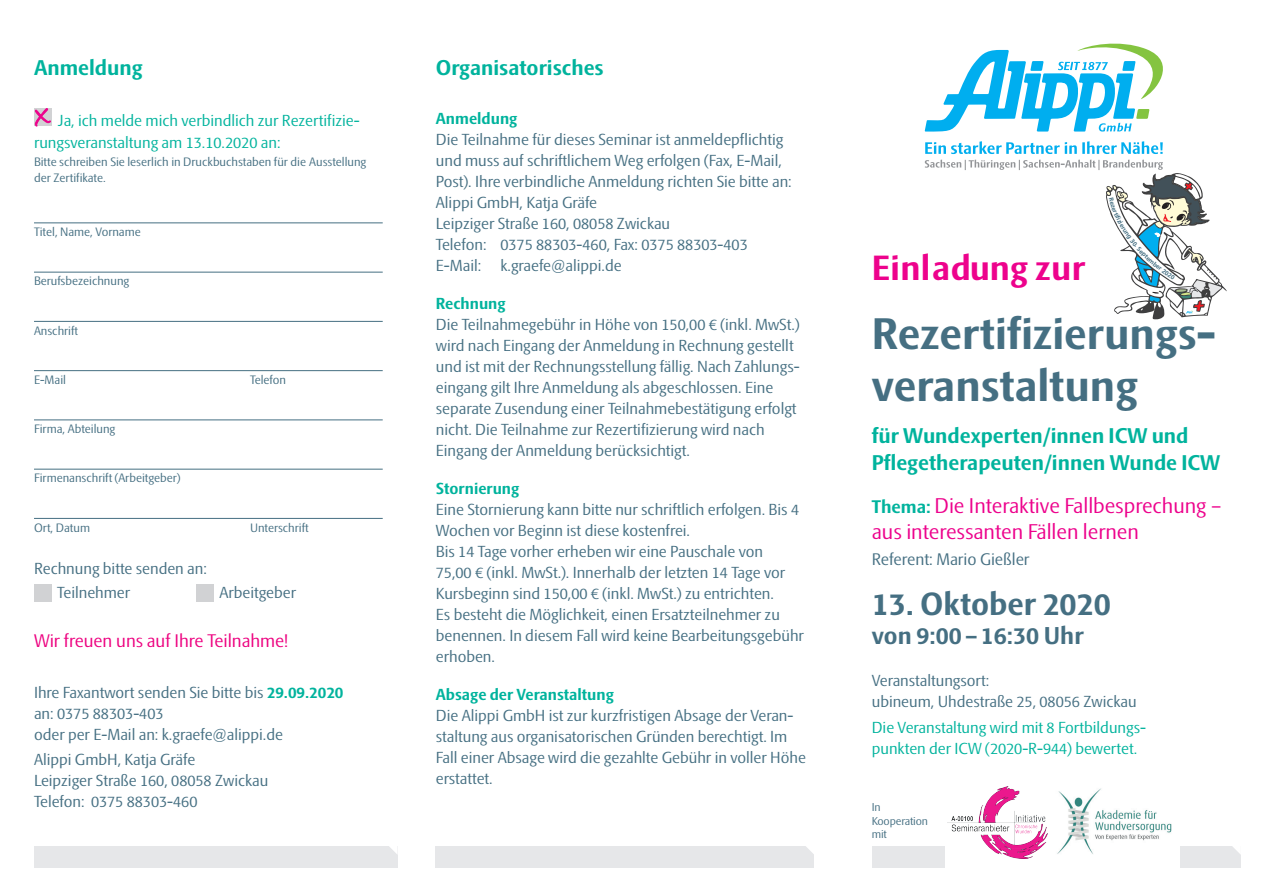
<style>
.page{position:relative;width:1263px;height:893px;background:#fff}
.page>*{position:absolute;margin:0;border:0;box-sizing:border-box;transform-origin:0 0}
.t1{font:700 43.5px/52.2px "Skoda Sans";color:#456f82}
.t2{font:700 34.5px "Skoda Sans";letter-spacing:.01em;color:#ed028c}
.t3{font:700 31.5px "Skoda Sans";color:#456f82}
.t4{font:700 24px "Skoda Sans";color:#456f82}
.t5{font:700 21px/27px "Skoda Sans";color:#00b39d}
.t6{font:21px/25.2px "Skoda Sans";color:#ed028c}
.t7{font:18px "Skoda Sans";color:#ed0280}
.t8{font:16.5px "Skoda Sans";color:#456f82}
.t9{font:15.75px/21px "Skoda Sans";color:#456f82}
.t10{font:15.75px/21px "Skoda Sans";color:#00b39d}
.t11{font:700 15.75px "Skoda Sans";color:#00b39d}
.t12{font:12px/16.5px "Skoda Sans";color:#456f82}
.t13{font:11.25px/13.5px "Skoda Sans";letter-spacing:-.01em;color:#456f82}
.s1{font-weight:700;color:#00b39d}
.s2{font-weight:700;font-size:18px;color:#00b39d}
</style>
<div class="page">
<hr style="left:34px;top:222px;width:349px;height:1px;background:#456f82">
<hr style="left:34px;top:272px;width:349px;height:1px;background:#456f82">
<hr style="left:34px;top:321px;width:349px;height:1px;background:#456f82">
<hr style="left:34px;top:370px;width:349px;height:1px;background:#456f82">
<hr style="left:34px;top:419px;width:349px;height:1px;background:#456f82">
<hr style="left:34px;top:469px;width:349px;height:1px;background:#456f82">
<hr style="left:34px;top:518px;width:349px;height:1px;background:#456f82">
<svg style="left:34px;top:109px;width:1px;height:17px"></svg>
<svg style="left:35px;top:108px;width:16px;height:19px"></svg>
<div style="left:34px;top:584px;width:17px;height:17px;background:#d1d2d4"></div>
<div style="left:196px;top:584px;width:17px;height:17px;background:#d1d2d4"></div>
<div style="left:872px;top:846px;width:72px;height:21px;background:#e6e7e9"></div>
<img style="left:1057px;top:788px;width:115px;height:66px">
<img style="left:948px;top:787px;width:99px;height:72px">
<svg style="left:925px;top:43px;width:238px;height:89px"></svg>
<svg style="left:925px;top:141px;width:238px;height:13px"></svg>
<div style="left:1180px;top:846px;width:60px;height:21px;background:#e6e7e9"></div>
<svg style="left:1232px;top:846px;width:9px;height:9px"></svg>
<div style="left:436px;top:846px;width:378px;height:21px;background:#e6e7e9"></div>
<svg style="left:806px;top:846px;width:8px;height:8px"></svg>
<div style="left:34px;top:846px;width:363px;height:21px;background:#e6e7e9"></div>
<svg style="left:389px;top:846px;width:9px;height:9px"></svg>
<svg style="left:925px;top:160px;width:302px;height:159px"></svg>
<h3 class="t5" style="left:34px;top:55px;width:110px">Anmeldung</h3>
<p class="t10" style="left:34px;top:110px;width:327px;line-height:21.6px;text-indent:24px">Ja, ich melde mich verbindlich zur Rezertifizie&shy;rungsveranstaltung am 13.10.2020 an:</p>
<p class="t12" style="left:34px;top:154px;width:334px">Bitte schreiben Sie leserlich in Druckbuchstaben für die Ausstellung der Zertifikate.</p>
<p class="t12" style="left:34px;top:224px;width:108px">Titel, Name, Vorname</p>
<p class="t12" style="left:34px;top:273px;width:97px">Berufsbezeichnung</p>
<p class="t12" style="left:34px;top:322px;width:46px">Anschrift</p>
<p class="t12" style="left:34px;top:372px;width:33px">E-Mail</p>
<p class="t12" style="left:250px;top:372px;width:37px">Telefon</p>
<p class="t12" style="left:34px;top:421px;width:83px">Firma, Abteilung</p>
<p class="t12" style="left:34px;top:470px;width:148px">Firmenanschrift (Arbeitgeber)</p>
<p class="t12" style="left:34px;top:519px;width:57px">Ort, Datum</p>
<p class="t12" style="left:250px;top:519px;width:60px">Unterschrift</p>
<p class="t9" style="left:57px;top:557px;width:151px;line-height:24px;text-indent:-23px">Rechnung bitte senden an:<br>Teilnehmer</p>
<p class="t9" style="left:219px;top:582px;width:78px">Arbeitgeber</p>
<p class="t7" style="left:34px;top:631px;width:256px">Wir freuen uns auf Ihre Teilnahme!</p>
<p class="t9" style="left:34px;top:682px;width:311px">Ihre Faxantwort senden Sie bitte bis <span class="s1">29.09.2020 </span>an: 0375 88303-403<br>oder per E-Mail an: k.graefe@alippi.de</p>
<p class="t9" style="left:34px;top:750px;width:236px">Alippi GmbH, Katja Gräfe<br>Leipziger Straße 160, 08058 Zwickau<br>Telefon: 0375 88303-460</p>
<h3 class="t5" style="left:436px;top:55px;width:169px">Organisatorisches</h3>
<p class="t11" style="left:436px;top:110px;width:83px">Anmeldung</p>
<p class="t9" style="left:436px;top:130px;width:357px">Die Teilnahme für dieses Seminar ist anmeldepflichtig und muss auf schriftlichem Weg erfolgen (Fax, E-Mail, Post). Ihre verbindliche Anmeldung richten Sie bitte an:<br>Alippi GmbH, Katja Gräfe<br>Leipziger Straße 160, 08058 Zwickau<br>Telefon: 0375 88303-460, Fax: 0375 88303-403<br>E-Mail: k.graefe@alippi.de</p>
<p class="t11" style="left:436px;top:295px;width:71px">Rechnung</p>
<p class="t9" style="left:436px;top:315px;width:365px">Die Teilnahmegebühr in Höhe von 150,00 € (inkl. MwSt.) wird nach Eingang der Anmeldung in Rechnung gestellt und ist mit der Rechnungsstellung fällig. Nach Zahlungs&shy;eingang gilt Ihre Anmeldung als abgeschlossen. Eine separate Zusendung einer Teilnahmebestätigung erfolgt nicht. Die Teilnahme zur Rezertifizierung wird nach Eingang der Anmeldung berücksichtigt.</p>
<p class="t11" style="left:436px;top:480px;width:85px">Stornierung</p>
<p class="t9" style="left:436px;top:500px;width:370px">Eine Stornierung kann bitte nur schriftlich erfolgen. Bis 4<br>Wochen vor Beginn ist diese kostenfrei.<br>Bis 14 Tage vorher erheben wir eine Pauschale von<br>75,00 € (inkl. MwSt.). Innerhalb der letzten 14 Tage vor Kursbeginn sind 150,00 € (inkl. MwSt.) zu entrichten.<br>Es besteht die Möglichkeit, einen Ersatzteilnehmer zu benennen. In diesem Fall wird keine Bearbeitungsgebühr erhoben.</p>
<p class="t11" style="left:436px;top:686px;width:179px">Absage der Veranstaltung</p>
<p class="t9" style="left:436px;top:706px;width:371px">Die Alippi GmbH ist zur kurzfristigen Absage der Veran&shy;staltung aus organisatorischen Gründen berechtigt. Im Fall einer Absage wird die gezahlte Gebühr in voller Höhe erstattet.</p>
<h2 class="t2" style="left:872px;top:248px;width:215px">Einladung zur</h2>
<h1 class="t1" style="left:872px;top:308px;width:345px">Rezertifizierungs&shy;veranstaltung</h1>
<h3 class="t5" style="left:872px;top:423px;width:350px">für Wundexperten/innen ICW und<br>Pflegetherapeuten/innen Wunde ICW</h3>
<h3 class="t6" style="left:872px;top:494px;width:352px"><span class="s2">Thema:</span> Die Interaktive Fallbesprechung – aus interessanten Fällen lernen</h3>
<p class="t8" style="left:872px;top:550px;width:159px">Referent: Mario Gießler</p>
<h3 class="t3" style="left:872px;top:586px;width:240px">13. Oktober 2020</h3>
<h3 class="t4" style="left:872px;top:621px;width:214px">von 9:00–16:30 Uhr</h3>
<p class="t9" style="left:872px;top:671px;width:266px">Veranstaltungsort:<br>ubineum, Uhdestraße 25, 08056 Zwickau</p>
<p class="t10" style="left:872px;top:717px;width:276px">Die Veranstaltung wird mit 8 Fortbildungs&shy;punkten der ICW (2020-R-944) bewertet.</p>
<p class="t13" style="left:872px;top:801px;width:58px">In<br>Kooperation mit</p>
</div>
